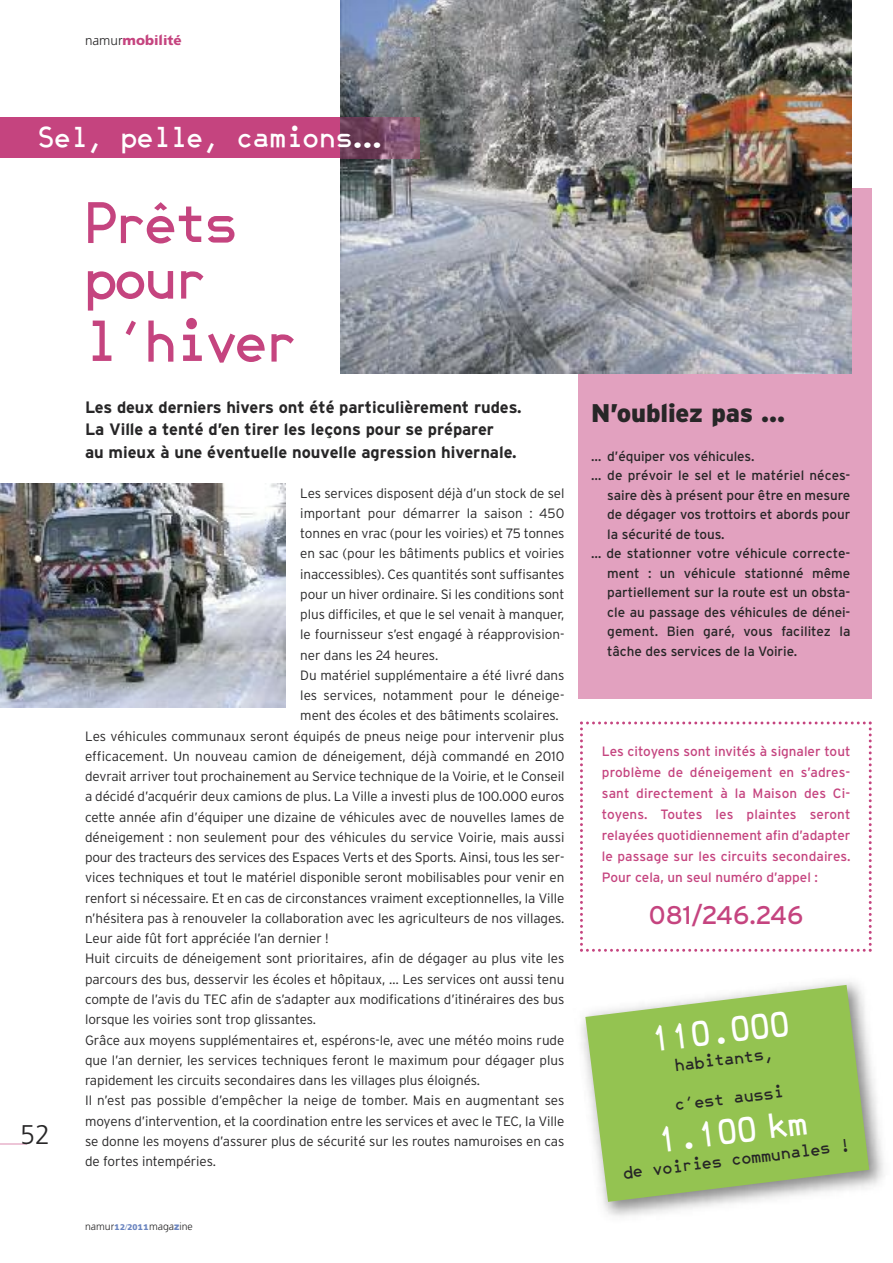
<style>
.page{position:relative;width:893px;height:1263px;background:#fff}
.page>*{position:absolute;margin:0;border:0;box-sizing:border-box;transform-origin:0 0}
.t1{font:700 60px/55.5px "Jet Jane Mono";letter-spacing:-.05em;color:#c5447f}
.t2{font:700 36px "Jet Jane Mono";color:#fff}
.t3{font:700 30px "Jet Jane Mono";color:#fff}
.t4{font:300 27px "Freeway";color:#272627}
.t5{font:900 25.5px "Interstate";letter-spacing:-.005em;color:#272627}
.t6{font:25.5px "Interstate";letter-spacing:-.005em;color:#c5447f}
.t7{font:700 18px/39px "Jet Jane Mono";color:#272627}
.t8{font:700 16.5px/22.5px "Interstate";color:#272627}
.t9{font:300 13.5px "Interstate";letter-spacing:-.005em;color:#272627}
.t10{font:13.5px "Interstate";letter-spacing:-.005em;color:#272627}
.t11{font:13.5px/21px "Interstate";color:#c5447f;text-align:justify}
.t12{font:900 13.5px "Freeway";color:#c5447f}
.t13{font:300 10.5px "Freeway";color:#272627}
.s1{font-weight:300;color:#272627}
.s2{font-weight:900;font-size:8.25px;color:#6b85c0}
.s3{font-size:8.25px;color:#6b85c0}
.s4{font-weight:900;color:#6b85c0}
</style>
<div class="page">
<svg style="left:580px;top:721px;width:292px;height:231px"></svg>
<div style="left:578px;top:188px;width:294px;height:511px;background:#e2a1bf"></div>
<svg style="left:0;top:1143px;width:27px;height:1px"></svg>
<div style="left:0;top:117px;width:419px;height:41px;background:#c5447f"></div>
<img style="left:341px;top:0;width:510px;height:374px">
<img style="left:341px;top:117px;width:78px;height:41px">
<img style="left:581px;top:981px;width:303px;height:236px">
<svg style="left:585px;top:985px;width:284px;height:217px;background:#a3c96e"></svg>
<img style="left:0;top:484px;width:285px;height:224px">
<p class="t12" style="left:85px;top:32px;width:98px"><span class="s1">namur</span>mobilité</p>
<h3 class="t3" style="left:38px;top:127px;width:349px">Sel, pelle, camions…</h3>
<h3 class="t4" style="left:20px;top:1119px;width:31px">52</h3>
<h1 class="t1" style="left:85px;top:201px;width:155px">Prêts pour</h1>
<h1 class="t1" style="left:85px;top:319px;width:215px">l’hiver</h1>
<p class="t8" style="left:85px;top:396px;width:438px">Les deux derniers hivers ont été particulièrement rudes.<br>La Ville a tenté d’en tirer les leçons pour se préparer<br>au mieux à une éventuelle nouvelle agression hivernale.</p>
<p class="t9" style="left:300px;top:485px;width:266px">Les services disposent déjà d’un stock de sel</p>
<p class="t9" style="left:300px;top:505px;width:266px">important pour démarrer la saison : 450</p>
<p class="t9" style="left:300px;top:526px;width:266px">tonnes en vrac (pour les voiries) et 75 tonnes</p>
<p class="t9" style="left:300px;top:546px;width:266px">en sac (pour les bâtiments publics et voiries</p>
<p class="t9" style="left:300px;top:566px;width:266px">inaccessibles). Ces quantités sont suffisantes</p>
<p class="t9" style="left:300px;top:586px;width:266px">pour un hiver ordinaire. Si les conditions sont</p>
<p class="t9" style="left:300px;top:607px;width:266px">plus difficiles, et que le sel venait à manquer,</p>
<p class="t9" style="left:300px;top:627px;width:266px">le fournisseur s’est engagé à réapprovision-</p>
<p class="t9" style="left:300px;top:647px;width:139px">ner dans les 24 heures.</p>
<p class="t9" style="left:300px;top:667px;width:266px">Du matériel supplémentaire a été livré dans</p>
<p class="t9" style="left:300px;top:688px;width:266px">les services, notamment pour le déneige-</p>
<p class="t9" style="left:300px;top:708px;width:260px">ment des écoles et des bâtiments scolaires.</p>
<p class="t9" style="left:85px;top:728px;width:481px">Les véhicules communaux seront équipés de pneus neige pour intervenir plus</p>
<p class="t9" style="left:85px;top:748px;width:481px">efficacement. Un nouveau camion de déneigement, déjà commandé en 2010</p>
<p class="t9" style="left:85px;top:769px;width:481px">devrait arriver tout prochainement au Service technique de la Voirie, et le Conseil</p>
<p class="t9" style="left:85px;top:789px;width:481px">a décidé d’acquérir deux camions de plus. La Ville a investi plus de 100.000 euros</p>
<p class="t9" style="left:85px;top:809px;width:481px">cette année afin d’équiper une dizaine de véhicules avec de nouvelles lames de</p>
<p class="t9" style="left:85px;top:829px;width:481px">déneigement : non seulement pour des véhicules du service Voirie, mais aussi</p>
<p class="t9" style="left:85px;top:850px;width:481px">pour des tracteurs des services des Espaces Verts et des Sports. Ainsi, tous les ser-</p>
<p class="t9" style="left:85px;top:870px;width:481px">vices techniques et tout le matériel disponible seront mobilisables pour venir en</p>
<p class="t9" style="left:85px;top:890px;width:481px">renfort si nécessaire. Et en cas de circonstances vraiment exceptionnelles, la Ville</p>
<p class="t9" style="left:85px;top:910px;width:481px">n’hésitera pas à renouveler la collaboration avec les agriculteurs de nos villages.</p>
<p class="t9" style="left:85px;top:931px;width:245px">Leur aide fût fort appréciée l’an dernier !</p>
<p class="t9" style="left:85px;top:951px;width:481px">Huit circuits de déneigement sont prioritaires, afin de dégager au plus vite les</p>
<p class="t9" style="left:85px;top:971px;width:481px">parcours des bus, desservir les écoles et hôpitaux, … Les services ont aussi tenu</p>
<p class="t9" style="left:85px;top:991px;width:481px">compte de l’avis du TEC afin de s’adapter aux modifications d’itinéraires des bus</p>
<p class="t9" style="left:85px;top:1012px;width:233px">lorsque les voiries sont trop glissantes.</p>
<p class="t9" style="left:85px;top:1032px;width:481px">Grâce aux moyens supplémentaires et, espérons-le, avec une météo moins rude</p>
<p class="t9" style="left:85px;top:1052px;width:481px">que l’an dernier, les services techniques feront le maximum pour dégager plus</p>
<p class="t9" style="left:85px;top:1072px;width:397px">rapidement les circuits secondaires dans les villages plus éloignés.</p>
<p class="t9" style="left:85px;top:1093px;width:481px">Il n’est pas possible d’empêcher la neige de tomber. Mais en augmentant ses</p>
<p class="t9" style="left:85px;top:1113px;width:481px">moyens d’intervention, et la coordination entre les services et avec le TEC, la Ville</p>
<p class="t9" style="left:85px;top:1133px;width:481px">se donne les moyens d’assurer plus de sécurité sur les routes namuroises en cas</p>
<p class="t9" style="left:85px;top:1153px;width:132px">de fortes intempéries.</p>
<p class="t13" style="left:85px;top:1220px;width:109px">namur<span class="s2">12</span><span class="s3">/</span><span class="s2">2011</span>maga<span class="s4">z</span>ine</p>
<h3 class="t5" style="left:591px;top:398px;width:196px">N’oubliez pas …</h3>
<p class="t10" style="left:591px;top:448px;width:165px">… d’équiper vos véhicules.</p>
<p class="t10" style="left:591px;top:468px;width:261px">… de prévoir le sel et le matériel néces-</p>
<p class="t10" style="left:607px;top:487px;width:245px">saire dès à présent pour être en mesure</p>
<p class="t10" style="left:607px;top:507px;width:245px">de dégager vos trottoirs et abords pour</p>
<p class="t10" style="left:607px;top:526px;width:119px">la sécurité de tous.</p>
<p class="t10" style="left:591px;top:546px;width:261px">… de stationner votre véhicule correcte-</p>
<p class="t10" style="left:607px;top:565px;width:245px">ment : un véhicule stationné même</p>
<p class="t10" style="left:607px;top:585px;width:245px">partiellement sur la route est un obsta-</p>
<p class="t10" style="left:607px;top:604px;width:245px">cle au passage des véhicules de dénei-</p>
<p class="t10" style="left:607px;top:624px;width:245px">gement. Bien garé, vous facilitez la</p>
<p class="t10" style="left:607px;top:643px;width:191px">tâche des services de la Voirie.</p>
<p class="t11" style="left:602px;top:741px;width:250px">Les citoyens sont invités à signaler tout problème de déneigement en s’adres&shy;sant directement à la Maison des Ci&shy;toyens. Toutes les plaintes seront relayées quotidiennement afin d’adapter le passage sur les circuits secondaires.<br>Pour cela, un seul numéro d’appel :</p>
<h3 class="t6" style="left:649px;top:900px;width:156px">081/246.246</h3>
<h2 class="t2" style="left:650px;top:1027px;width:141px;rotate:-7deg">110.000</h2>
<h3 class="t7" style="left:668px;top:1048px;width:111px;rotate:-7deg">habitants, c’est aussi</h3>
<h2 class="t2" style="left:657px;top:1127px;width:152px;rotate:-7deg">1.100 km</h2>
<h3 class="t7" style="left:621px;top:1155px;width:230px;rotate:-7deg">de voiries communales !</h3>
</div>
